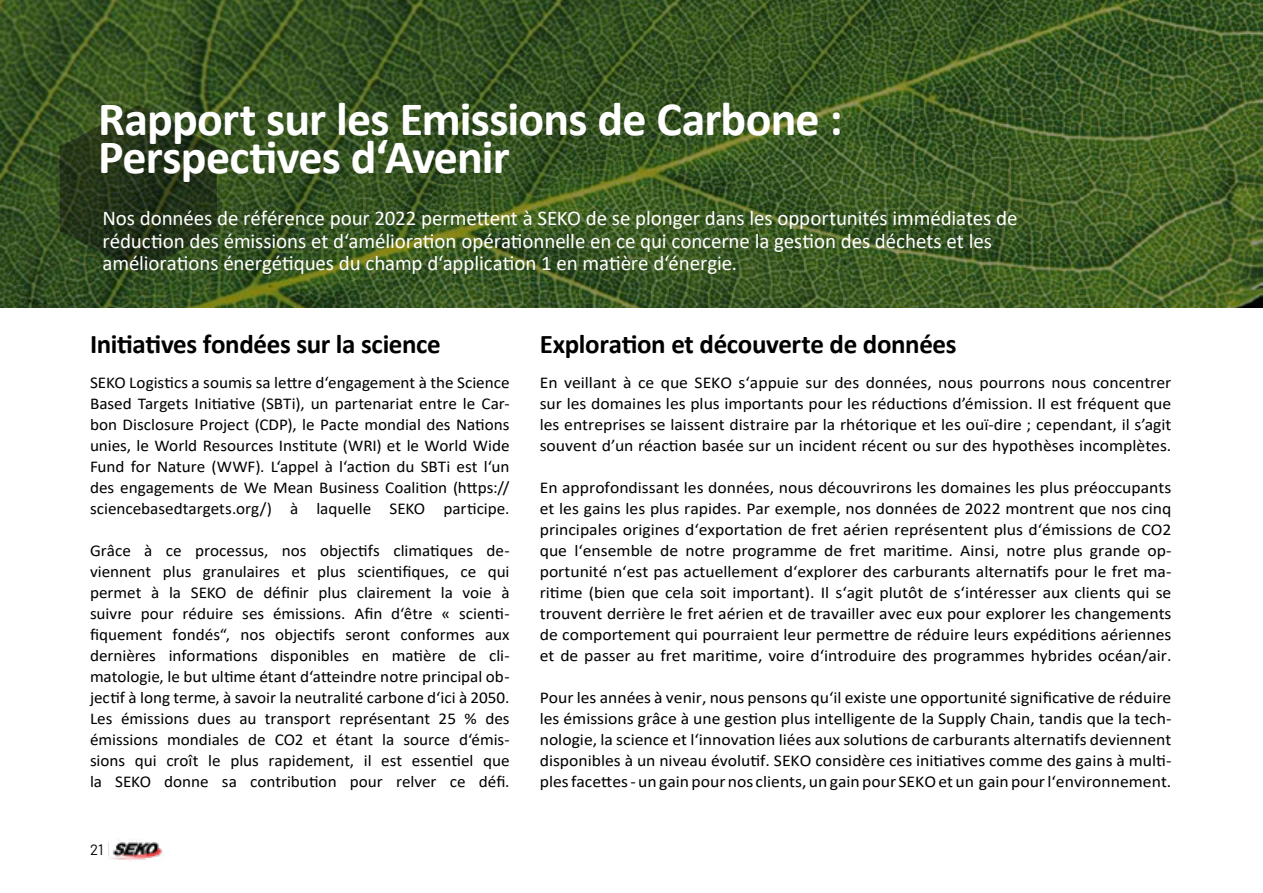
<style>
.page{position:relative;width:1263px;height:893px;background:#fff}
.page>*{position:absolute;margin:0;border:0;box-sizing:border-box;transform-origin:0 0}
.t1{font:700 48px/37.5px "Calibri";letter-spacing:-.015em;color:#fff}
.t2{font:700 27px "Calibri";letter-spacing:-.015em;color:#000}
.t3{font:21px/22.5px "Calibri";letter-spacing:-.005em;color:#fff}
.t4{font:16.5px/21px "Calibri";color:#000;text-align:justify;scale:1.07 1}
.t5{font:16.5px/21px "Calibri";color:#000;text-align:justify;scale:1.04 1}
.t6{font:15px "Barlow";color:#000}
.s1{font-weight:300;font-size:16.5px;color:#9d9d9c}
</style>
<div class="page">
<svg style="left:0;top:0;width:1263px;height:308px;background:#3b5723"></svg>
<svg style="left:60px;top:105px;width:157px;height:168px;background:#293b1b"></svg>
<img style="left:110px;top:841px;width:53px;height:20px">
<h1 class="t1" style="left:98px;top:100px;width:746px">Rapport sur les Emissions de Carbone :<br>Perspectives d‘Avenir</h1>
<p class="t3" style="left:102px;top:206px;width:916px">Nos données de référence pour 2022 permettent à SEKO de se plonger dans les opportunités immédiates de réduction des émissions et d‘amélioration opérationnelle en ce qui concerne la gestion des déchets et les améliorations énergétiques du champ d‘application 1 en matière d‘énergie.</p>
<h2 class="t2" style="left:90px;top:324px;width:352px">Initiatives fondées sur la science</h2>
<h2 class="t2" style="left:540px;top:324px;width:418px">Exploration et découverte de données</h2>
<p class="t5" style="left:90px;top:372px;width:405px">SEKO Logistics a soumis sa lettre d‘engagement à the Science Based Targets Initiative (SBTi), un partenariat entre le Car&shy;bon Disclosure Project (CDP), le Pacte mondial des Nations unies, le World Resources Institute (WRI) et le World Wide Fund for Nature (WWF). L‘appel à l‘action du SBTi est l‘un des engagements de We Mean Business Coalition (https:// sciencebasedtargets.org/) à laquelle SEKO participe.</p>
<p class="t5" style="left:90px;top:540px;width:405px">Grâce à ce processus, nos objectifs climatiques de&shy;viennent plus granulaires et plus scientifiques, ce qui permet à la SEKO de définir plus clairement la voie à suivre pour réduire ses émissions. Afin d‘être « scienti&shy;fiquement fondés“, nos objectifs seront conformes aux dernières informations disponibles en matière de cli&shy;matologie, le but ultime étant d‘atteindre notre principal ob&shy;jectif à long terme, à savoir la neutralité carbone d‘ici à 2050.<br>Les émissions dues au transport représentant 25 % des émissions mondiales de CO2 et étant la source d‘émis&shy;sions qui croît le plus rapidement, il est essentiel que la SEKO donne sa contribution pour relver ce défi.</p>
<p class="t6" style="left:90px;top:839px;width:21px">21<span class="s1">|</span></p>
<p class="t4" style="left:540px;top:372px;width:592px">En veillant à ce que SEKO s‘appuie sur des données, nous pourrons nous concentrer sur les domaines les plus importants pour les réductions d’émission. Il est fréquent que les entreprises se laissent distraire par la rhétorique et les ouï-dire ; cependant, il s’agit souvent d’un réaction basée sur un incident récent ou sur des hypothèses incomplètes.</p>
<p class="t4" style="left:540px;top:477px;width:592px">En approfondissant les données, nous découvrirons les domaines les plus préoccupants et les gains les plus rapides. Par exemple, nos données de 2022 montrent que nos cinq principales origines d‘exportation de fret aérien représentent plus d‘émissions de CO2 que l‘ensemble de notre programme de fret maritime. Ainsi, notre plus grande op&shy;portunité n‘est pas actuellement d‘explorer des carburants alternatifs pour le fret ma&shy;ritime (bien que cela soit important). Il s‘agit plutôt de s‘intéresser aux clients qui se trouvent derrière le fret aérien et de travailler avec eux pour explorer les changements de comportement qui pourraient leur permettre de réduire leurs expéditions aériennes et de passer au fret maritime, voire d‘introduire des programmes hybrides océan/air.</p>
<p class="t4" style="left:540px;top:687px;width:592px">Pour les années à venir, nous pensons qu‘il existe une opportunité significative de réduire les émissions grâce à une gestion plus intelligente de la Supply Chain, tandis que la tech&shy;nologie, la science et l‘innovation liées aux solutions de carburants alternatifs deviennent disponibles à un niveau évolutif. SEKO considère ces initiatives comme des gains à multi&shy;ples facettes - un gain pour nos clients, un gain pour SEKO et un gain pour l‘environnement.</p>
</div>
